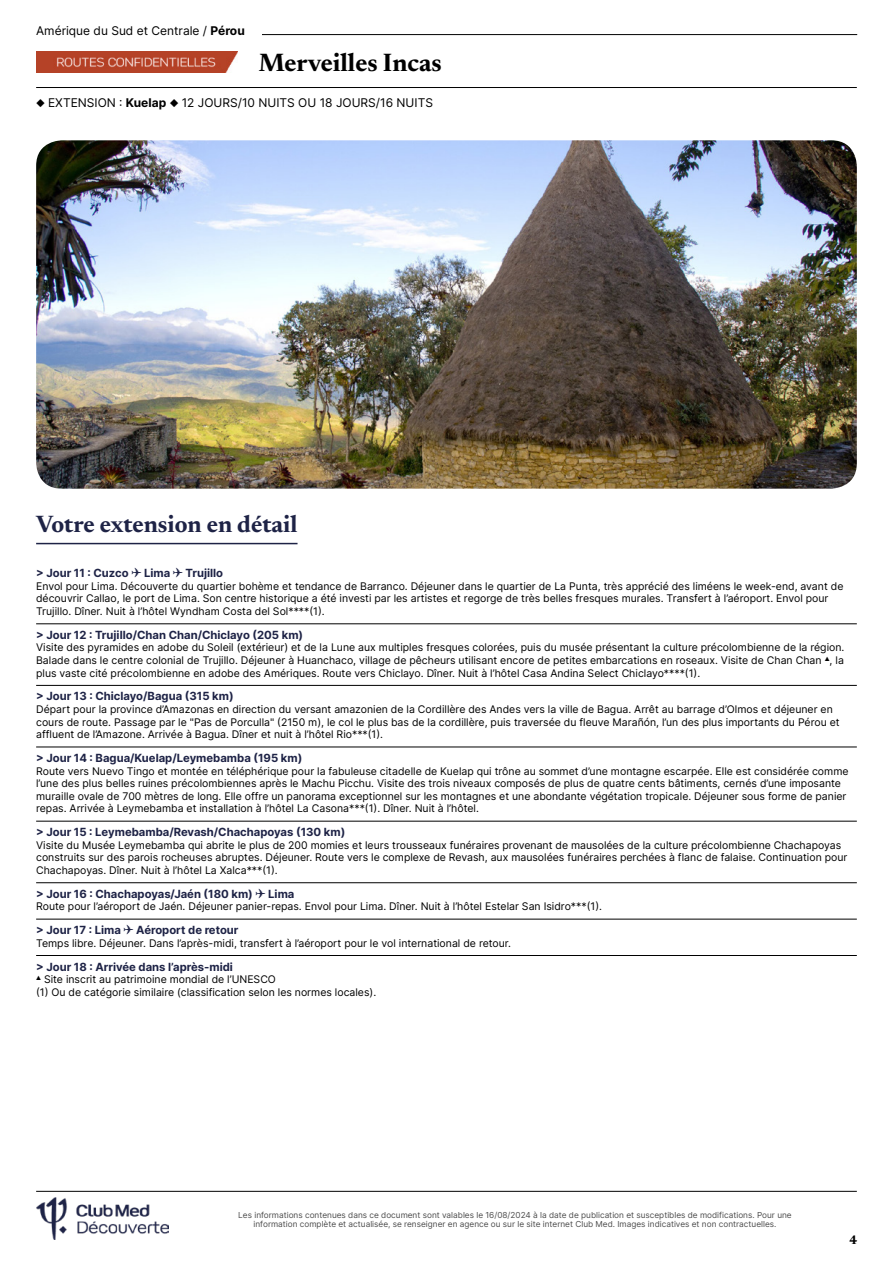
<style>
.page{position:relative;width:893px;height:1263px;background:#fff}
.page>*{position:absolute;margin:0;border:0;box-sizing:border-box;transform-origin:0 0}
.t1{font:700 25.5px "Newsreader 24 pt";color:#000}
.t2{font:700 24px "Newsreader 24 pt";color:#1e2346}
.t3{font:700 12.6px "Newsreader 24 pt";color:#000}
.t4{font:12px "Inter";color:#000}
.t5{font:700 11.25px "Inter";color:#1e2346}
.t6{font:10.5px/12.6px "Inter";color:#000}
.t7{font:8.25px/9px "Inter";color:#4d4d4d;text-align:center}
.s1{font-weight:700}
</style>
<div class="page">
<hr style="left:64px;top:34px;width:793px;height:1px;background:#000">
<img style="left:36px;top:51px;width:201px;height:21px">
<hr style="left:36px;top:87px;width:821px;height:1px;background:#000">
<div style="left:36px;top:26px;width:226px;height:17px;background:#fff"></div>
<hr style="left:36px;top:1191px;width:821px;height:1px;background:#000">
<img style="left:36px;top:1197px;width:132px;height:42px">
<img style="left:36px;top:140px;width:821px;height:349px">
<hr style="left:36px;top:543px;width:262px;height:1px;background:#1e2346">
<hr style="left:36px;top:623px;width:821px;height:1px;background:#000">
<hr style="left:36px;top:685px;width:821px;height:1px;background:#000">
<hr style="left:36px;top:747px;width:821px;height:1px;background:#000">
<hr style="left:36px;top:821px;width:821px;height:1px;background:#000">
<hr style="left:36px;top:882px;width:821px;height:1px;background:#000">
<hr style="left:36px;top:919px;width:821px;height:1px;background:#000">
<hr style="left:36px;top:955px;width:821px;height:1px;background:#000">
<p class="t4" style="left:36px;top:22px;width:210px">Amérique du Sud et Centrale / <span class="s1">Pérou</span></p>
<h1 class="t1" style="left:259px;top:44px;width:185px">Merveilles Incas</h1>
<p class="t4" style="left:36px;top:93px;width:398px">◆ EXTENSION : <span class="s1">Kuelap</span> ◆ 12 JOURS/10 NUITS OU 18 JOURS/16 NUITS</p>
<h2 class="t2" style="left:36px;top:507px;width:263px">Votre extension en détail</h2>
<p class="t5" style="left:36px;top:565px;width:189px">&gt; Jour 11 : Cuzco ✈ Lima ✈ Trujillo</p>
<p class="t6" style="left:36px;top:579px;width:809px">Envol pour Lima. Découverte du quartier bohème et tendance de Barranco. Déjeuner dans le quartier de La Punta, très apprécié des liméens le week-end, avant de découvrir Callao, le port de Lima. Son centre historique a été investi par les artistes et regorge de très belles fresques murales. Transfert à l’aéroport. Envol pour<br>Trujillo. Dîner. Nuit à l’hôtel Wyndham Costa del Sol****(1).</p>
<p class="t5" style="left:36px;top:626px;width:269px">&gt; Jour 12 : Trujillo/Chan Chan/Chiclayo (205 km)</p>
<p class="t6" style="left:36px;top:641px;width:810px;text-align:justify">Visite des pyramides en adobe du Soleil (extérieur) et de la Lune aux multiples fresques colorées, puis du musée présentant la culture précolombienne de la région.<br>Balade dans le centre colonial de Trujillo. Déjeuner à Huanchaco, village de pêcheurs utilisant encore de petites embarcations en roseaux. Visite de Chan Chan ▲, la plus vaste cité précolombienne en adobe des Amériques. Route vers Chiclayo. Dîner. Nuit à l’hôtel Casa Andina Select Chiclayo****(1).</p>
<p class="t5" style="left:36px;top:688px;width:199px">&gt; Jour 13 : Chiclayo/Bagua (315 km)</p>
<p class="t6" style="left:36px;top:703px;width:805px">Départ pour la province d’Amazonas en direction du versant amazonien de la Cordillère des Andes vers la ville de Bagua. Arrêt au barrage d’Olmos et déjeuner en cours de route. Passage par le "Pas de Porculla" (2150 m), le col le plus bas de la cordillère, puis traversée du fleuve Marañón, l’un des plus importants du Pérou et affluent de l’Amazone. Arrivée à Bagua. Dîner et nuit à l’hôtel Rio***(1).</p>
<p class="t5" style="left:36px;top:750px;width:268px">&gt; Jour 14 : Bagua/Kuelap/Leymebamba (195 km)</p>
<p class="t6" style="left:36px;top:764px;width:814px">Route vers Nuevo Tingo et montée en téléphérique pour la fabuleuse citadelle de Kuelap qui trône au sommet d’une montagne escarpée. Elle est considérée comme l’une des plus belles ruines précolombiennes après le Machu Picchu. Visite des trois niveaux composés de plus de quatre cents bâtiments, cernés d’une imposante muraille ovale de 700 mètres de long. Elle offre un panorama exceptionnel sur les montagnes et une abondante végétation tropicale. Déjeuner sous forme de panier repas. Arrivée à Leymebamba et installation à l’hôtel La Casona***(1). Dîner. Nuit à l’hôtel.</p>
<p class="t5" style="left:36px;top:824px;width:311px">&gt; Jour 15 : Leymebamba/Revash/Chachapoyas (130 km)</p>
<p class="t6" style="left:36px;top:838px;width:813px">Visite du Musée Leymebamba qui abrite le plus de 200 momies et leurs trousseaux funéraires provenant de mausolées de la culture précolombienne Chachapoyas construits sur des parois rocheuses abruptes. Déjeuner. Route vers le complexe de Revash, aux mausolées funéraires perchées à flanc de falaise. Continuation pour<br>Chachapoyas. Dîner. Nuit à l’hôtel La Xalca***(1).</p>
<p class="t5" style="left:36px;top:885px;width:260px">&gt; Jour 16 : Chachapoyas/Jaén (180 km) ✈ Lima</p>
<p class="t6" style="left:36px;top:900px;width:567px">Route pour l’aéroport de Jaén. Déjeuner panier-repas. Envol pour Lima. Dîner. Nuit à l’hôtel Estelar San Isidro***(1).</p>
<p class="t5" style="left:36px;top:922px;width:204px">&gt; Jour 17 : Lima ✈ Aéroport de retour</p>
<p class="t6" style="left:36px;top:936px;width:476px">Temps libre. Déjeuner. Dans l’après-midi, transfert à l’aéroport pour le vol international de retour.</p>
<p class="t5" style="left:36px;top:958px;width:198px">&gt; Jour 18 : Arrivée dans l’après-midi</p>
<p class="t6" style="left:36px;top:973px;width:342px">▲ Site inscrit au patrimoine mondial de l’UNESCO<br>(1) Ou de catégorie similaire (classification selon les normes locales).</p>
<p class="t7" style="left:238px;top:1210px;width:555px">Les informations contenues dans ce document sont valables le 16/08/2024 à la date de publication et susceptibles de modifications. Pour une information complète et actualisée, se renseigner en agence ou sur le site internet Club Med. Images indicatives et non contractuelles.</p>
<p class="t3" style="left:849px;top:1230px;width:9px">4</p>
</div>
